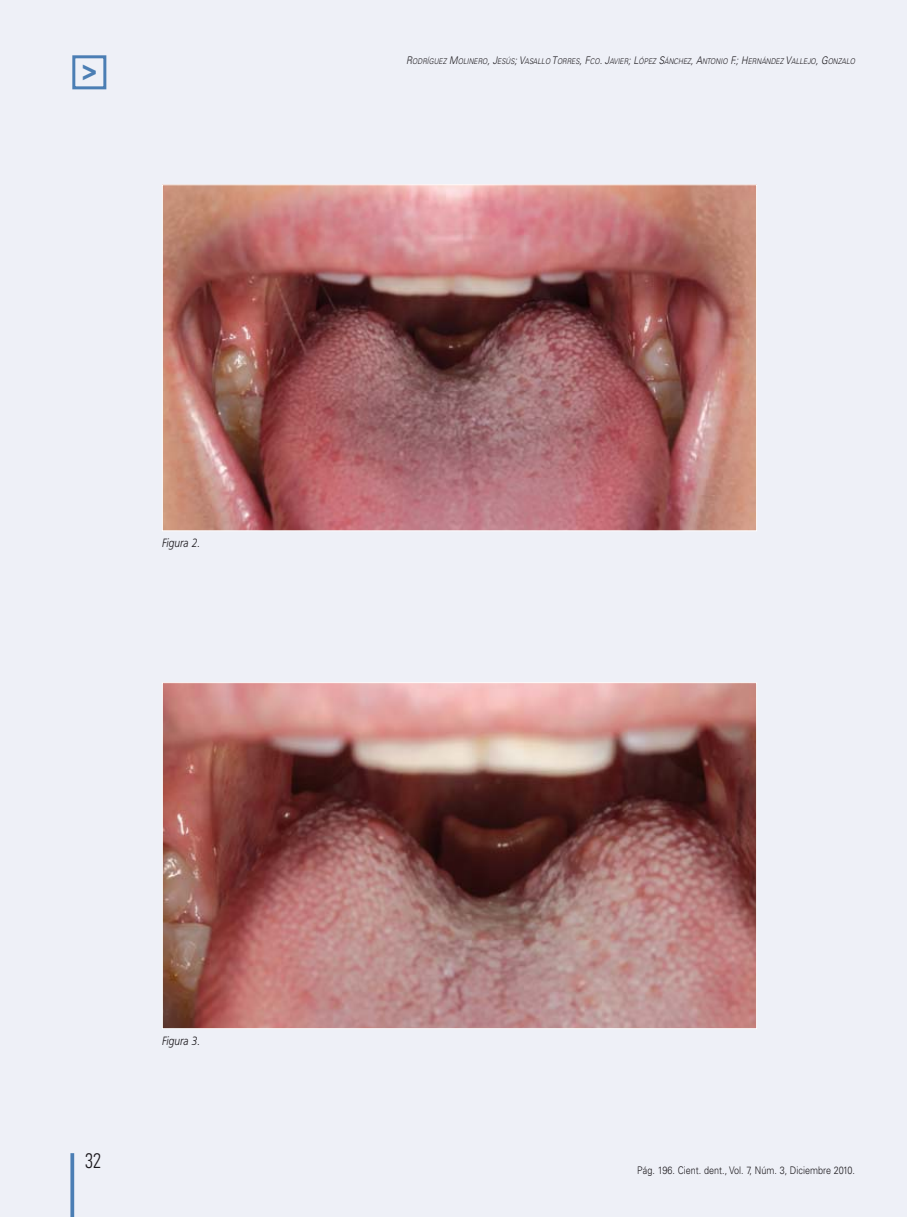
<style>
.page{position:relative;width:919px;height:1217px;background:#fff}
.page>*{position:absolute;margin:0;border:0;box-sizing:border-box;transform-origin:0 0}
.t1{font:900 30px "Frutiger";color:#4b7eb4;scale:.85 1}
.t2{font:300 condensed 21px "Univers";color:#1a171b;scale:.86 1}
.t3{font:italic 300 12px "Frutiger";color:#1a171b;scale:.85 1}
.t4{font:300 10.5px "Univers";color:#1a171b;scale:.86 1}
.t5{font:italic 300 7.8px "Univers";color:#1a171b;scale:.86 1}
.s1{font-size:10.5px}
</style>
<div class="page">
<div style="left:0;top:0;width:906px;height:1216px;background:#eef0f7"></div>
<img style="left:164px;top:186px;width:591px;height:343px">
<img style="left:164px;top:684px;width:591px;height:342px">
<div style="left:72px;top:55px;width:34px;height:34px;border:3px solid #4b7eb4"></div>
<svg style="left:70px;top:1153px;width:4px;height:63px"></svg>
<h1 class="t1" style="left:82px;top:58px;width:20px">&gt;</h1>
<h3 class="t3" style="left:162px;top:538px;width:47px">Figura 2.</h3>
<h2 class="t2" style="left:85px;top:1152px;width:20px">32</h2>
<h3 class="t3" style="left:162px;top:1035px;width:47px">Figura 3.</h3>
<p class="t5" style="left:406px;top:58px;width:525px"><span class="s1">R</span>ODRÍGUEZ <span class="s1">M</span>OLINERO<span class="s1">, J</span>ESÚS<span class="s1">;V</span>ASALLO <span class="s1">T</span>ORRES<span class="s1">, F</span>CO<span class="s1">. J</span>AVIER<span class="s1">; L</span>ÓPEZ <span class="s1">S</span>ÁNCHEZ<span class="s1">, A</span>NTONIO <span class="s1">F.; H</span>ERNÁNDEZ <span class="s1">V</span>ALLEJO<span class="s1">, G</span>ONZALO</p>
<h3 class="t4" style="left:637px;top:1166px;width:255px">Pág. 196. Cient. dent., Vol. 7, Núm. 3, Diciembre 2010.</h3>
</div>
